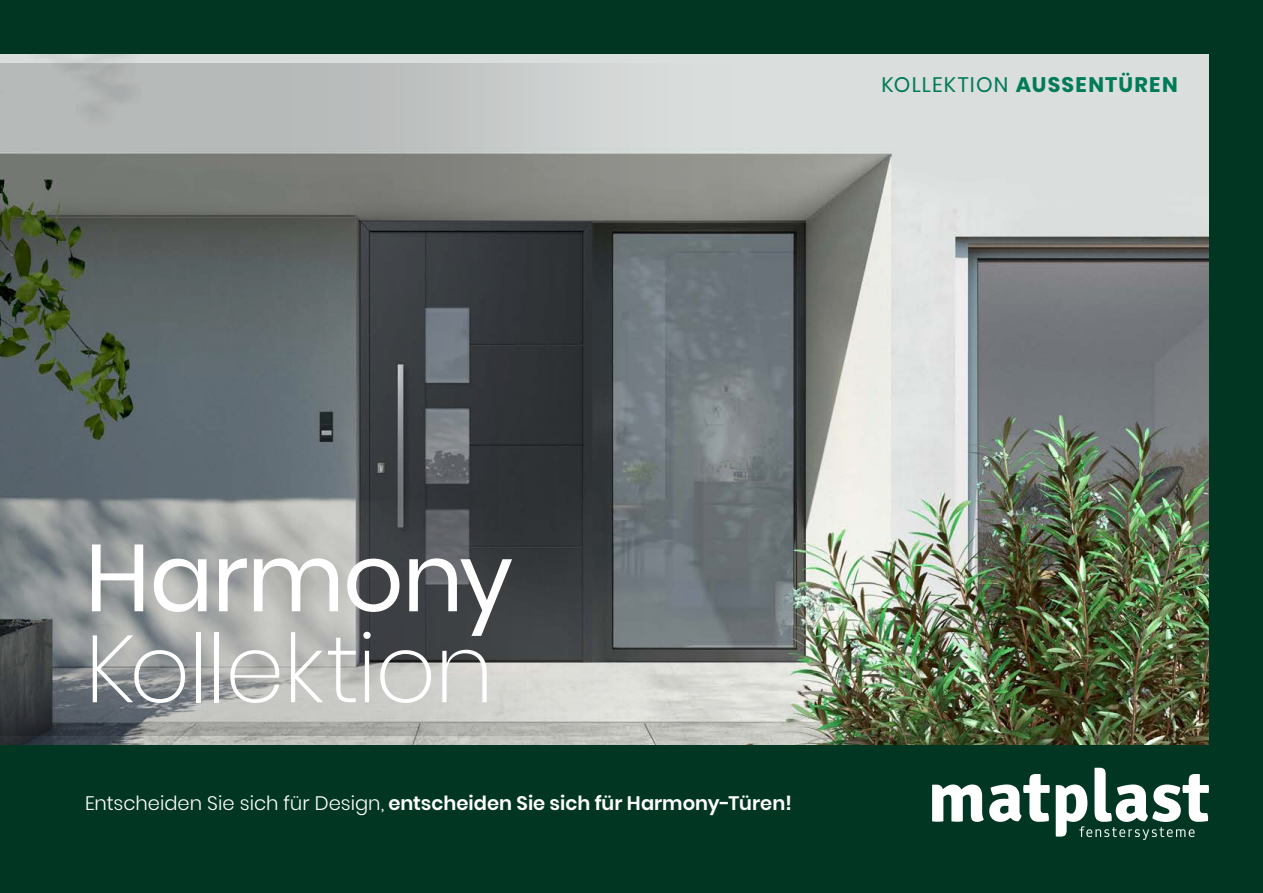
<style>
.page{position:relative;width:1263px;height:893px;background:#013622}
.page>*{position:absolute;margin:0;border:0;box-sizing:border-box;transform-origin:0 0}
.t1{font:200 94.8px "Poppins";letter-spacing:-.015em;color:#fff}
.t2{font:94.8px "Poppins";letter-spacing:-.015em;color:#fff}
.t3{font:700 21px "Poppins";letter-spacing:.065em;color:#007b58}
.t4{font:600 19.5px "Poppins";color:#fff}
.s1{font-weight:400}
.s2{font-weight:300}
</style>
<div class="page">
<img style="left:0;top:54px;width:1209px;height:690px">
<img style="left:0;top:64px;width:1063px;height:672px">
<svg style="left:932px;top:774px;width:118px;height:48px"></svg>
<svg style="left:1056px;top:768px;width:153px;height:72px"></svg>
<p class="t3" style="left:881px;top:73px;width:298px"><span class="s1">KOLLEKTION</span> AUSSENTÜREN</p>
<h1 class="t2" style="left:85px;top:523px;width:429px">Harmony</h1>
<h1 class="t1" style="left:85px;top:614px;width:410px">Kollektion</h1>
<p class="t4" style="left:85px;top:792px;width:708px"><span class="s2">Entscheiden Sie sich für Design,</span> entscheiden Sie sich für Harmony-Türen!</p>
</div>
